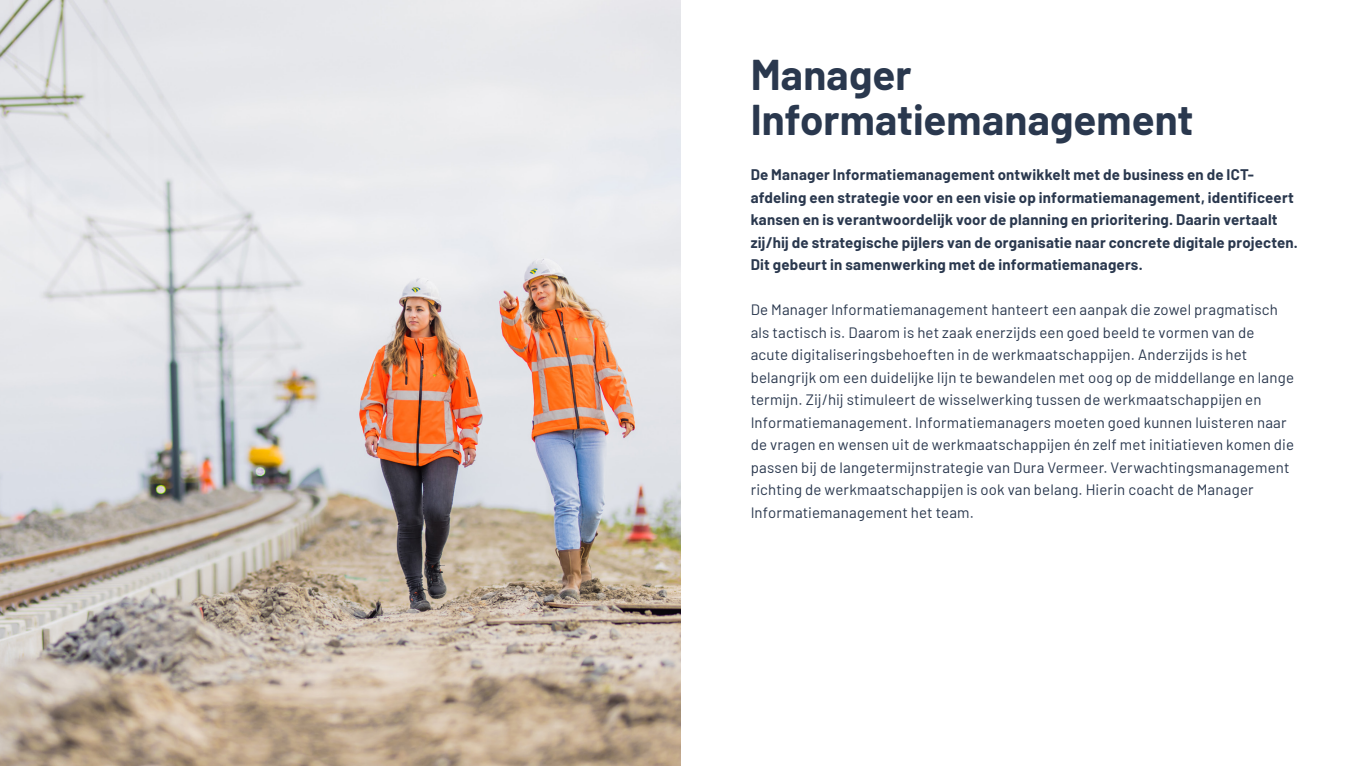
<style>
.page{position:relative;width:1361px;height:766px;background:#fff}
.page>*{position:absolute;margin:0;border:0;box-sizing:border-box;transform-origin:0 0}
.t1{font:700 42px/45px "Barlow";color:#2a384e}
.t2{font:15px/22.5px "Barlow";letter-spacing:.01em;color:#2a384e}
.t3{font:700 15px/22.5px "Barlow";letter-spacing:.015em;color:#2a384e}
</style>
<div class="page">
<img style="left:0;top:0;width:680px;height:765px">
<p class="t1" style="left:750px;top:49px;width:444px">Manager<br>Informatiemanagement</p>
<p class="t3" style="left:750px;top:162px;width:549px">De Manager Informatiemanagement ontwikkelt met de business en de ICT&shy;afdeling een strategie voor en een visie op informatiemanagement, identificeert kansen en is verantwoordelijk voor de planning en prioritering. Daarin vertaalt zij/hij de strategische pijlers van de organisatie naar concrete digitale projecten.<br>Dit gebeurt in samenwerking met de informatiemanagers.</p>
<p class="t2" style="left:750px;top:297px;width:545px">De Manager Informatiemanagement hanteert een aanpak die zowel pragmatisch als tactisch is. Daarom is het zaak enerzijds een goed beeld te vormen van de acute digitaliseringsbehoeften in de werkmaatschappijen. Anderzijds is het belangrijk om een duidelijke lijn te bewandelen met oog op de middellange en lange termijn. Zij/hij stimuleert de wisselwerking tussen de werkmaatschappijen en Informatiemanagement. Informatiemanagers moeten goed kunnen luisteren naar de vragen en wensen uit de werkmaatschappijen én zelf met initiatieven komen die passen bij de langetermijnstrategie van Dura Vermeer. Verwachtingsmanagement richting de werkmaatschappijen is ook van belang. Hierin coacht de Manager Informatiemanagement het team.</p>
</div>
